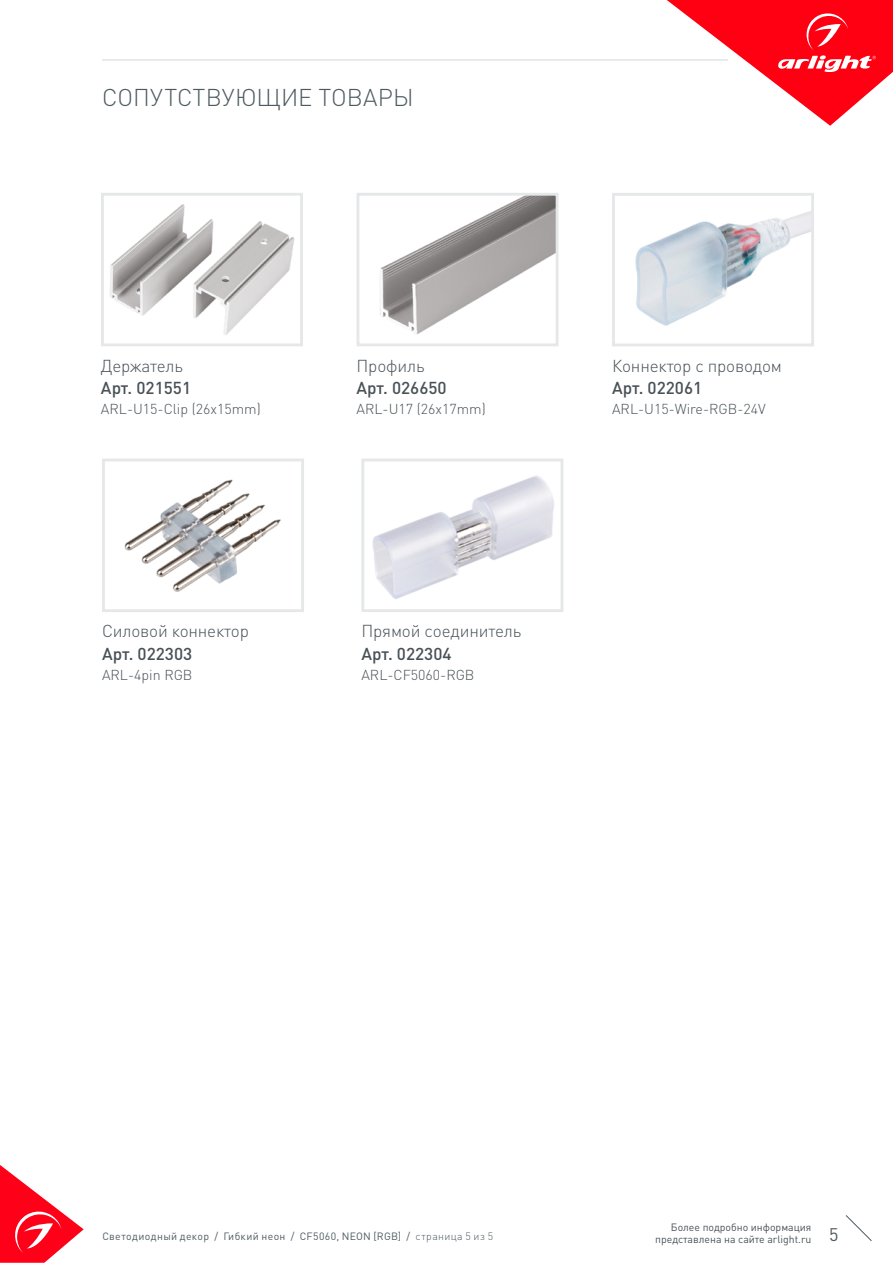
<style>
.page{position:relative;width:893px;height:1263px;background:#fff}
.page>*{position:absolute;margin:0;border:0;box-sizing:border-box;transform-origin:0 0}
.t1{font:300 24px "DIN Pro";color:#4d5b60}
.t2{font:18px "DIN Pro";color:#4d5b60}
.t3{font:300 17.1px "DIN Pro";letter-spacing:-.01em;color:#485156}
.t4{font:500 17.1px "DIN Pro";color:#485156}
.t5{font:300 14.25px "DIN Pro";color:#485156}
.t6{font:10.5px "DIN Pro";letter-spacing:.035em;color:#4d5b60}
.t7{font:10.5px/12px "DIN Pro";color:#485156;text-align:right}
.s1{font-weight:300}
</style>
<div class="page">
<svg style="left:667px;top:0;width:226px;height:126px"></svg>
<svg style="left:845px;top:1215px;width:27px;height:26px"></svg>
<svg style="left:0;top:1165px;width:84px;height:98px"></svg>
<hr style="left:102px;top:60px;width:626px;height:1px;background:#e3e3e3">
<img style="left:372px;top:476px;width:182px;height:123px">
<div style="left:361px;top:458px;width:202px;height:154px;border:3px solid #e5e7e8"></div>
<img style="left:110px;top:204px;width:185px;height:131px">
<div style="left:101px;top:193px;width:202px;height:153px;border:3px solid #e5e7e8"></div>
<img style="left:380px;top:197px;width:174px;height:138px">
<div style="left:357px;top:193px;width:201px;height:153px;border:3px solid #e5e7e8"></div>
<img style="left:124px;top:479px;width:157px;height:113px">
<div style="left:102px;top:459px;width:202px;height:153px;border:3px solid #e5e7e8"></div>
<img style="left:635px;top:211px;width:175px;height:115px">
<div style="left:612px;top:193px;width:202px;height:153px;border:3px solid #e5e7e8"></div>
<h1 class="t1" style="left:102px;top:81px;width:313px">СОПУТСТВУЮЩИЕ ТОВАРЫ</h1>
<p class="t3" style="left:101px;top:354px;width:84px">Держатель</p>
<p class="t4" style="left:101px;top:377px;width:92px">Арт. 021551</p>
<p class="t5" style="left:101px;top:399px;width:161px">ARL-U15-Clip (26x15mm)</p>
<p class="t3" style="left:102px;top:619px;width:148px">Силовой коннектор</p>
<p class="t4" style="left:102px;top:642px;width:92px">Арт. 022303</p>
<p class="t5" style="left:102px;top:665px;width:92px">ARL-4pin RGB</p>
<p class="t3" style="left:357px;top:354px;width:69px">Профиль</p>
<p class="t4" style="left:357px;top:377px;width:92px">Арт. 026650</p>
<p class="t5" style="left:357px;top:399px;width:131px">ARL-U17 (26x17mm)</p>
<p class="t3" style="left:361px;top:619px;width:161px">Прямой соединитель</p>
<p class="t4" style="left:361px;top:642px;width:92px">Арт. 022304</p>
<p class="t5" style="left:361px;top:665px;width:115px">ARL-CF5060-RGB</p>
<p class="t3" style="left:612px;top:354px;width:171px">Коннектор с проводом</p>
<p class="t4" style="left:612px;top:377px;width:92px">Арт. 022061</p>
<p class="t5" style="left:612px;top:400px;width:155px">ARL-U15-Wire-RGB-24V</p>
<p class="t7" style="left:655px;top:1220px;width:158px">Более подробно информация представлена на сайте arlight.ru</p>
<p class="t6" style="left:102px;top:1229px;width:392px">Светодиодный декор / Гибкий неон / CF5060, NEON [RGB] / <span class="s1">страница 5 из 5</span></p>
<p class="t2" style="left:829px;top:1222px;width:11px">5</p>
</div>
